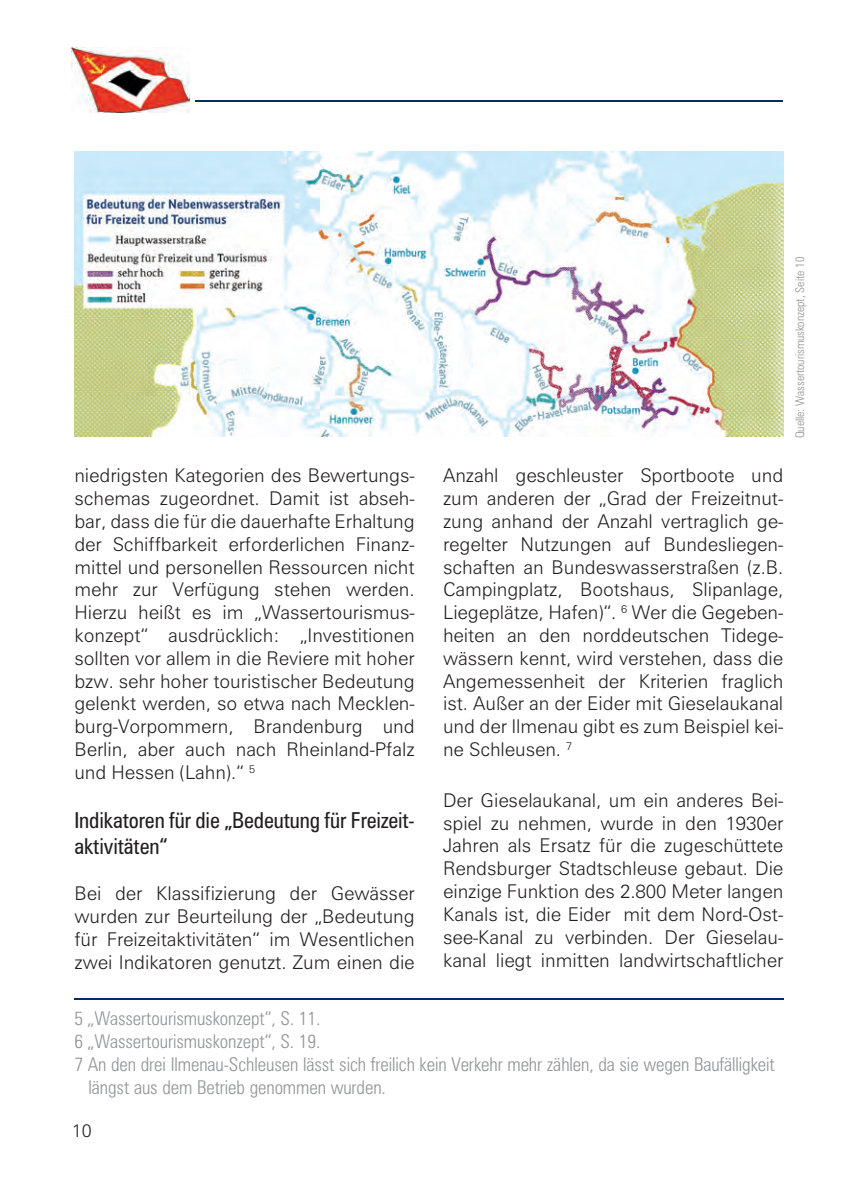
<style>
.page{position:relative;width:841px;height:1192px;background:#fff}
.page>*{position:absolute;margin:0;border:0;box-sizing:border-box;transform-origin:0 0}
.t1{font:condensed 22px/26.4px "Zurich BT";letter-spacing:-.005em;color:#231f20}
.t2{font:300 19px/22.8px "Zurich BT";letter-spacing:-.005em;color:#231f20;text-align:justify}
.t3{font:300 condensed 19px "Zurich BT";letter-spacing:-.005em;color:#939598}
.t4{font:300 18px "Zurich BT";color:#231f20}
.t5{font:300 condensed 12px "Zurich BT";letter-spacing:-.005em;color:#939598}
</style>
<div class="page">
<hr style="left:195px;top:100px;width:587px;height:2px;background:#002e5e">
<svg style="left:72px;top:47px;width:117px;height:66px"></svg>
<img style="left:72px;top:48px;width:117px;height:64px">
<img style="left:74px;top:151px;width:709px;height:286px">
<hr style="left:74px;top:998px;width:709px;height:1px;background:#002e5e">
<p class="t2" style="left:74px;top:464px;width:341px">niedrigsten Kategorien des Bewertungs&shy;schemas zugeordnet. Damit ist abseh&shy;bar, dass die für die dauerhafte Erhaltung der Schiffbarkeit erforderlichen Finanz&shy;mittel und personellen Ressourcen nicht mehr zur Verfügung stehen werden.<br>Hierzu heißt es im „Wassertourismus&shy;konzept“ ausdrücklich: „Investitionen sollten vor allem in die Reviere mit hoher bzw. sehr hoher touristischer Bedeutung gelenkt werden, so etwa nach Mecklen&shy;burg-Vorpommern, Brandenburg und Berlin, aber auch nach Rheinland-Pfalz und Hessen (Lahn).“ <sup>5</sup></p>
<p class="t1" style="left:74px;top:807px;width:341px">Indikatoren für die „Bedeutung für Freizeit&shy;aktivitäten“</p>
<p class="t2" style="left:74px;top:882px;width:341px">Bei der Klassifizierung der Gewässer wurden zur Beurteilung der „Bedeutung für Freizeitaktivitäten“ im Wesentlichen zwei Indikatoren genutzt. Zum einen die</p>
<p class="t5" style="left:792px;top:438px;width:183px;rotate:-90deg">Quelle: Wassertourismuskonzept, Seite 10</p>
<p class="t2" style="left:443px;top:464px;width:341px">Anzahl geschleuster Sportboote und zum anderen der „Grad der Freizeitnut&shy;zung anhand der Anzahl vertraglich ge&shy;regelter Nutzungen auf Bundesliegen&shy;schaften an Bundeswasserstraßen (z.B.<br>Campingplatz, Bootshaus, Slipanlage, Liegeplätze, Hafen)“. <sup>6</sup> Wer die Gegeben&shy;heiten an den norddeutschen Tidege&shy;wässern kennt, wird verstehen, dass die Angemessenheit der Kriterien fraglich ist. Außer an der Eider mit Gieselaukanal und der Ilmenau gibt es zum Beispiel kei&shy;ne Schleusen. <sup>7</sup></p>
<p class="t2" style="left:443px;top:788px;width:341px">Der Gieselaukanal, um ein anderes Bei&shy;spiel zu nehmen, wurde in den 1930er Jahren als Ersatz für die zugeschüttete Rendsburger Stadtschleuse gebaut. Die einzige Funktion des 2.800 Meter langen Kanals ist, die Eider mit dem Nord-Ost&shy;see-Kanal zu verbinden. Der Gieselau&shy;kanal liegt inmitten landwirtschaftlicher</p>
<p class="t3" style="left:74px;top:1007px;width:247px">5 „Wassertourismuskonzept“, S. 11.</p>
<p class="t3" style="left:74px;top:1030px;width:247px">6 „Wassertourismuskonzept“, S. 19.</p>
<p class="t3" style="left:74px;top:1052px;width:701px">7 An den drei Ilmenau-Schleusen lässt sich freilich kein Verkehr mehr zählen, da sie wegen Baufälligkeit</p>
<p class="t3" style="left:89px;top:1075px;width:299px">längst aus dem Betrieb genommen wurden.</p>
<p class="t4" style="left:72px;top:1119px;width:21px">10</p>
</div>
